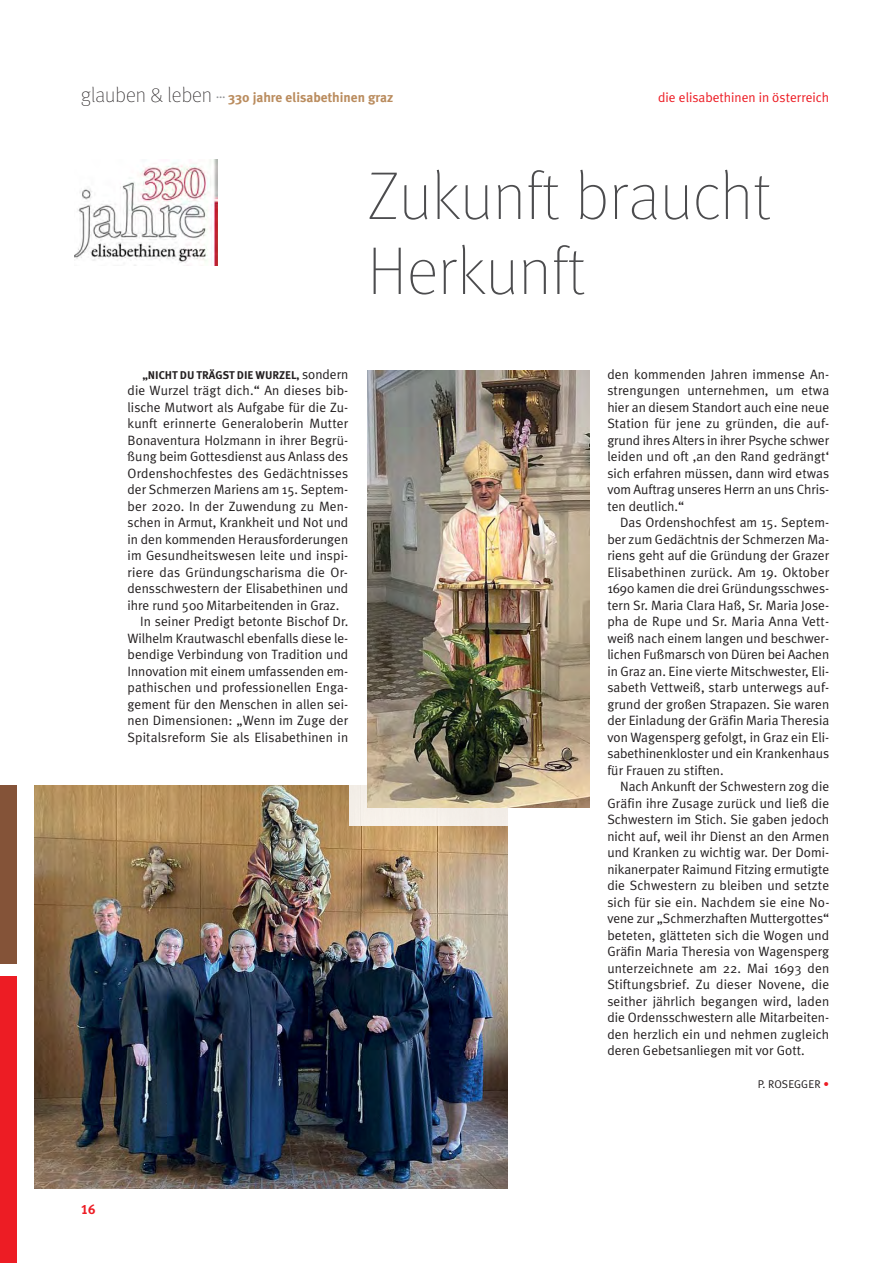
<style>
.page{position:relative;width:893px;height:1263px;background:#fff}
.page>*{position:absolute;margin:0;border:0;box-sizing:border-box;transform-origin:0 0}
.t1{font:100 67.5px/75px "Meta";color:#4c4c4e}
.t2{font:13.5px/16.5px "Meta Plus Normal";letter-spacing:.005em;color:#231f20;text-align:justify}
.t3{font:700 13.5px "Meta Plus";color:#ba8c5e}
.t4{font:13.5px "Meta Plus Normal";color:#ed1c24}
.t5{font:13.5px "Meta Plus Bold Caps";color:#ed1c24}
.t6{font:700 11.25px "Meta Plus";letter-spacing:-.005em;color:#231f20}
.t7{font:11.25px "Meta Plus Normal";letter-spacing:.01em;color:#231f20}
.s1{font-family:"Meta";font-weight:100;font-size:21px;color:#231f20}
.s2{font-family:"Meta Plus Normal";font-weight:400;font-size:13.5px}
.s3{font-family:"Meta Plus";font-weight:700;color:#ed1c24}
</style>
<div class="page">
<img style="left:34px;top:785px;width:473px;height:403px">
<svg style="left:507px;top:807px;width:74px;height:18px"></svg>
<div style="left:349px;top:785px;width:158px;height:40px;background:#f4efe9"></div>
<div style="left:0;top:785px;width:17px;height:179px;background:#845338"></div>
<div style="left:0;top:976px;width:17px;height:287px;background:#ed1c24"></div>
<img style="left:74px;top:160px;width:143px;height:106px">
<img style="left:367px;top:370px;width:222px;height:437px">
<p class="t3" style="left:81px;top:92px;width:314px"><span class="s1">glauben &amp; leben</span> <sup>…</sup> 330 jahre elisabethinen graz</p>
<p class="t4" style="left:658px;top:92px;width:172px">die elisabethinen in österreich</p>
<h1 class="t1" style="left:367px;top:163px;width:405px">Zukunft braucht<br>Herkunft</h1>
<p class="t6" style="left:142px;top:370px;width:207px">„NICHT DU TRÄGST DIE WURZEL, <span class="s2">sondern</span></p>
<p class="t2" style="left:128px;top:383px;width:222px">die Wurzel trägt dich.“ An dieses bib -</p>
<p class="t2" style="left:128px;top:400px;width:222px">lische Mutwort als Aufgabe für die Zu-</p>
<p class="t2" style="left:128px;top:416px;width:222px">kunft erinnerte Generaloberin Mutter</p>
<p class="t2" style="left:128px;top:433px;width:222px">Bonaventura Holzmann in ihrer Begrü-</p>
<p class="t2" style="left:128px;top:449px;width:222px">ßung beim Gottesdienst aus Anlass des</p>
<p class="t2" style="left:128px;top:466px;width:222px">Ordenshochfestes des Gedächtnisses</p>
<p class="t2" style="left:128px;top:482px;width:222px">der Schmerzen Mariens am 15. Septem-</p>
<p class="t2" style="left:128px;top:499px;width:222px">ber 2020. In der Zuwendung zu Men-</p>
<p class="t2" style="left:128px;top:515px;width:222px">schen in Armut, Krankheit und Not und</p>
<p class="t2" style="left:128px;top:532px;width:222px">in den kommenden Herausforderungen</p>
<p class="t2" style="left:128px;top:548px;width:222px">im Gesundheitswesen leite und inspi-</p>
<p class="t2" style="left:128px;top:565px;width:222px">riere das Gründungscharisma die Or-</p>
<p class="t2" style="left:128px;top:581px;width:222px">densschwestern der Elisabethinen und</p>
<p class="t2" style="left:128px;top:598px;width:213px">ihre rund 500 Mitarbeitenden in Graz.</p>
<p class="t2" style="left:140px;top:614px;width:209px">In seiner Predigt betonte Bischof Dr.</p>
<p class="t2" style="left:128px;top:631px;width:222px">Wilhelm Krautwaschl ebenfalls diese le-</p>
<p class="t2" style="left:128px;top:647px;width:222px">bendige Verbindung von Tradition und</p>
<p class="t2" style="left:128px;top:664px;width:222px">Innovation mit einem umfassenden em-</p>
<p class="t2" style="left:128px;top:680px;width:222px">pathischen und professionellen Enga-</p>
<p class="t2" style="left:128px;top:697px;width:222px">gement für den Menschen in allen sei-</p>
<p class="t2" style="left:128px;top:713px;width:222px">nen Dimensionen: „Wenn im Zuge der</p>
<p class="t2" style="left:128px;top:730px;width:222px">Spitalsreform Sie als Elisabethinen in</p>
<p class="t2" style="left:607px;top:367px;width:223px">den kommenden Jahren immense An&shy;strengungen unternehmen, um etwa hier an diesem Standort auch eine neue Station für jene zu gründen, die auf&shy;grund ihres Alters in ihrer Psyche schwer leiden und oft ‚an den Rand gedrängt‘ sich erfahren müssen, dann wird etwas vom Auftrag unseres Herrn an uns Chris&shy;ten deutlich.“</p>
<p class="t2" style="left:607px;top:515px;width:223px;text-indent:13px">Das Ordenshochfest am 15. Septem&shy;ber zum Gedächtnis der Schmerzen Ma&shy;riens geht auf die Gründung der Grazer Elisabethinen zurück. Am 19. Oktober 1690 kamen die drei Gründungsschwes&shy;tern Sr. Maria Clara Haß, Sr. Maria Jose&shy;pha de Rupe und Sr. Maria Anna Vett&shy;weiß nach einem langen und beschwer&shy;lichen Fußmarsch von Düren bei Aachen in Graz an. Eine vierte Mitschwester, Eli&shy;sabeth Vettweiß, starb unterwegs auf&shy;grund der großen Strapazen. Sie waren der Einladung der Gräfin Maria Theresia von Wagensperg gefolgt, in Graz ein Eli&shy;sabethinenkloster und ein Krankenhaus für Frauen zu stiften.</p>
<p class="t2" style="left:607px;top:779px;width:224px;text-indent:13px">Nach Ankunft der Schwestern zog die Gräfin ihre Zusage zurück und ließ die Schwestern im Stich. Sie gaben jedoch nicht auf, weil ihr Dienst an den Armen und Kranken zu wichtig war. Der Domi&shy;nikanerpater Raimund Fitzing ermutigte die Schwestern zu bleiben und setzte sich für sie ein. Nachdem sie eine No&shy;vene zur „Schmerzhaften Muttergottes“ beteten, glätteten sich die Wogen und Gräfin Maria Theresia von Wagensperg unterzeichnete am 22. Mai 1693 den Stiftungsbrief. Zu dieser Novene, die seither jährlich begangen wird, laden die Ordensschwestern alle Mitarbeiten&shy;den herzlich ein und nehmen zugleich deren Gebetsanliegen mit vor Gott.</p>
<p class="t7" style="left:758px;top:1080px;width:73px">P. ROSEGGER <span class="s3">•</span></p>
<p class="t5" style="left:81px;top:1201px;width:16px">16</p>
</div>
